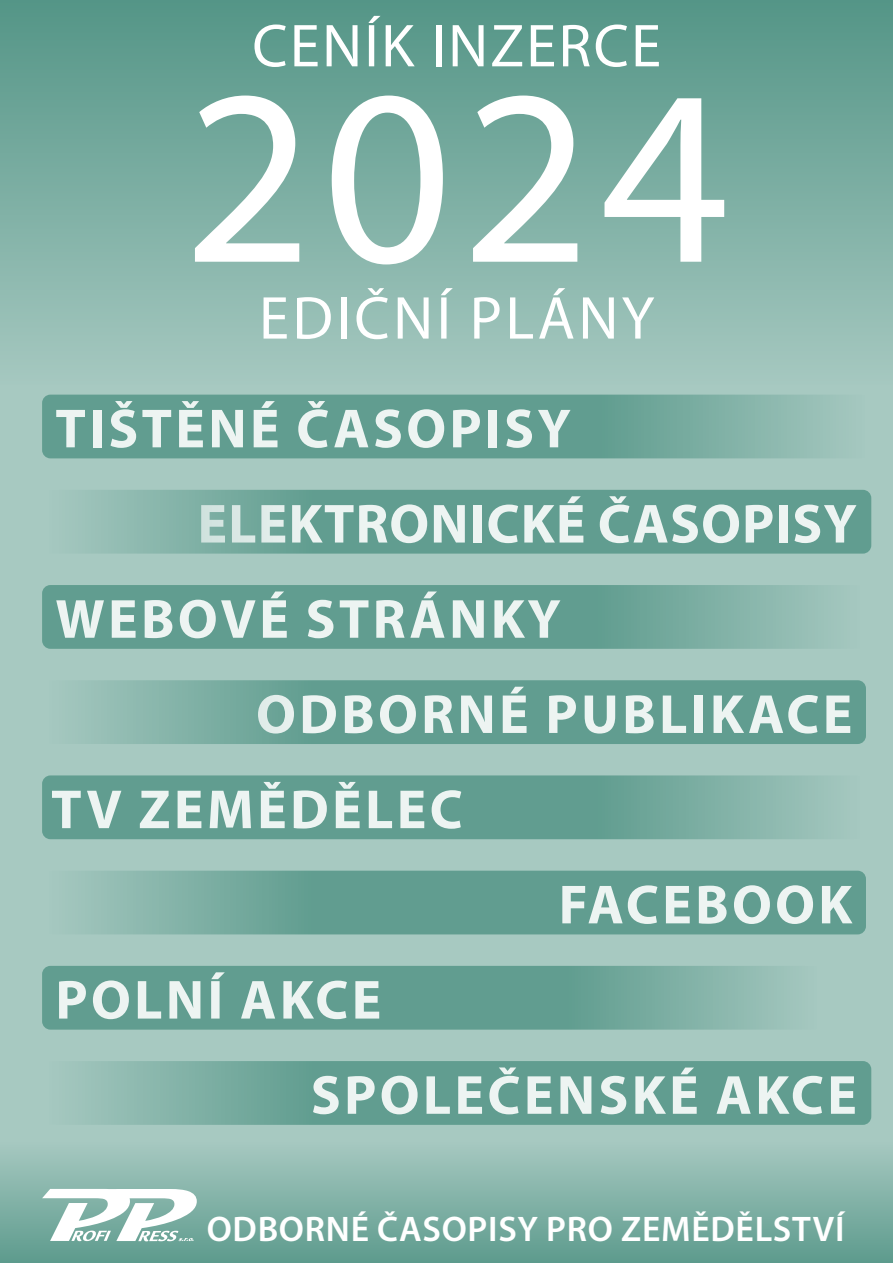
<style>
.page{position:relative;width:893px;height:1263px;background:#a7c9c1}
.page>*{position:absolute;margin:0;border:0;box-sizing:border-box;transform-origin:0 0}
.t1{font:251.4px "Myriad Pro";color:#fff}
.t2{font:61.05px "Myriad Pro";letter-spacing:.04em;color:#fff}
.t3{font:700 55.5px "Myriad Pro";letter-spacing:.06em;color:#fff}
.t4{font:700 55.5px "Myriad Pro";letter-spacing:.02em;color:#fff}
.t5{font:600 35.7px "Myriad Pro";letter-spacing:.02em;color:#fff}
</style>
<div class="page">
<div style="left:0;top:0;width:893px;height:385px;background:linear-gradient(to bottom,#549587,#a6c8c0)"></div>
<div style="left:0;top:1142px;width:893px;height:121px;background:linear-gradient(to bottom,#a6c8c0,#5d9b8d)"></div>
<svg style="left:42px;top:1189px;width:155px;height:52px;background:#c2d9d4"></svg>
<svg style="left:42px;top:1061px;width:829px;height:64px;background:#6ca498"></svg>
<svg style="left:42px;top:966px;width:781px;height:64px;background:#6ca498"></svg>
<svg style="left:42px;top:395px;width:829px;height:63px;background:#6ca497"></svg>
<svg style="left:42px;top:490px;width:829px;height:64px;background:#6ca498"></svg>
<svg style="left:42px;top:585px;width:824px;height:64px;background:#6ca498"></svg>
<svg style="left:42px;top:680px;width:824px;height:64px;background:#6ca498"></svg>
<svg style="left:42px;top:775px;width:824px;height:64px;background:#6ca498"></svg>
<svg style="left:42px;top:871px;width:824px;height:63px;background:#6ca498"></svg>
<p class="t2" style="left:252px;top:8px;width:410px">CENÍK INZERCE</p>
<p class="t1" style="left:184px;top:22px;width:548px">2024</p>
<p class="t2" style="left:259px;top:280px;width:397px">EDIČNÍ PLÁNY</p>
<p class="t3" style="left:55px;top:392px;width:517px">TIŠTĚNÉ ČASOPISY</p>
<p class="t4" style="left:197px;top:488px;width:661px">ELEKTRONICKÉ ČASOPISY</p>
<p class="t3" style="left:55px;top:583px;width:507px">WEBOVÉ STRÁNKY</p>
<p class="t3" style="left:256px;top:678px;width:598px">ODBORNÉ PUBLIKACE</p>
<p class="t3" style="left:51px;top:773px;width:413px">TV ZEMĚDĚLEC</p>
<p class="t3" style="left:55px;top:964px;width:327px">POLNÍ AKCE</p>
<p class="t3" style="left:559px;top:868px;width:295px">FACEBOOK</p>
<p class="t3" style="left:311px;top:1059px;width:548px">SPOLEČENSKÉ AKCE</p>
<p class="t5" style="left:207px;top:1206px;width:639px">ODBORNÉ ČASOPISY PRO ZEMĚDĚLSTVÍ</p>
</div>
